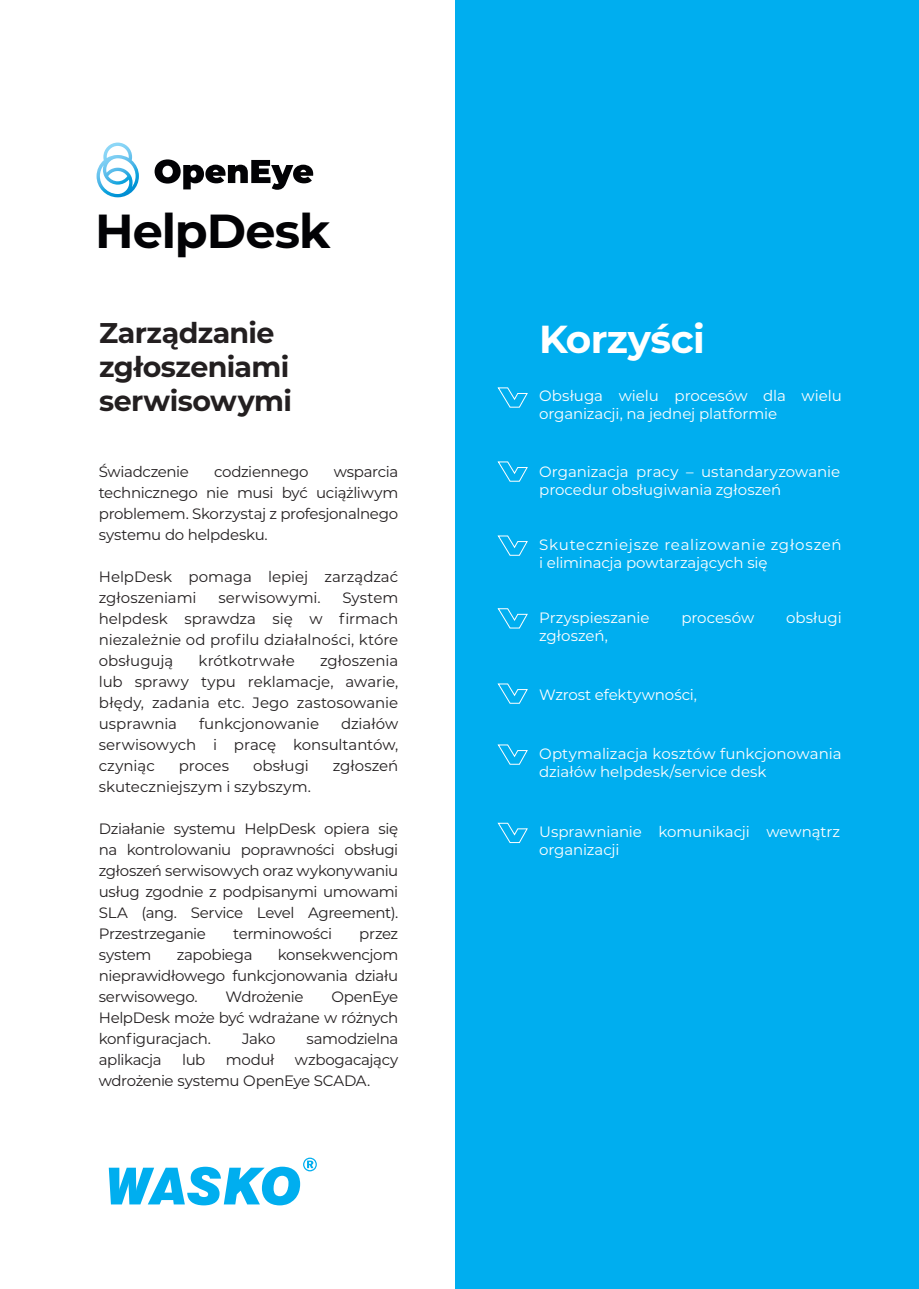
<style>
.page{position:relative;width:919px;height:1289px;background:#fff}
.page>*{position:absolute;margin:0;border:0;box-sizing:border-box;transform-origin:0 0}
.t1{font:700 47.7px "Montserrat";letter-spacing:-.02em;color:#020205}
.t2{font:700 39px "Montserrat";letter-spacing:-.02em;color:#fff}
.t3{font:700 28.5px/34.2px "Montserrat";letter-spacing:-.02em;color:#231f20}
.t4{font:15px/21px "Montserrat";letter-spacing:-.015em;color:#231f20;text-align:justify}
.t5{font:15px/18px "Montserrat";color:#fff}
.t6{font:15px/18px "Montserrat";letter-spacing:.03em;color:#fff}
.t7{font:15px "Montserrat";letter-spacing:.005em;color:#231f20}
.t8{font:15px "Montserrat";letter-spacing:-.035em;color:#231f20}
</style>
<div class="page">
<div style="left:456px;top:0;width:462px;height:1288px;background:#00aeef"></div>
<svg style="left:109px;top:1157px;width:208px;height:48px"></svg>
<svg style="left:96px;top:142px;width:43px;height:55px"></svg>
<svg style="left:154px;top:159px;width:159px;height:31px"></svg>
<svg style="left:497px;top:387px;width:31px;height:21px"></svg>
<svg style="left:497px;top:461px;width:31px;height:21px"></svg>
<svg style="left:497px;top:608px;width:31px;height:20px"></svg>
<svg style="left:497px;top:822px;width:31px;height:21px"></svg>
<svg style="left:497px;top:744px;width:31px;height:21px"></svg>
<svg style="left:497px;top:535px;width:31px;height:21px"></svg>
<svg style="left:497px;top:683px;width:31px;height:21px"></svg>
<h1 class="t1" style="left:95px;top:196px;width:237px">HelpDesk</h1>
<h3 class="t3" style="left:99px;top:314px;width:194px">Zarządzanie zgłoszeniami serwisowymi</h3>
<p class="t4" style="left:99px;top:460px;width:92px">Świadczenie</p>
<p class="t4" style="left:214px;top:460px;width:96px">codziennego</p>
<p class="t4" style="left:99px;top:460px;width:301px;text-indent:235px">wsparcia technicznego nie musi być uciążliwym problemem. Skorzystaj z profesjonalnego systemu do helpdesku.</p>
<p class="t4" style="left:99px;top:565px;width:301px">HelpDesk pomaga lepiej zarządzać zgłoszeniami</p>
<p class="t7" style="left:218px;top:587px;width:104px">serwisowymi.</p>
<p class="t4" style="left:99px;top:586px;width:301px;text-indent:244px">System helpdesk sprawdza się w firmach niezależnie od profilu działalności, które obsługują</p>
<p class="t4" style="left:99px;top:649px;width:301px;text-indent:221px">zgłoszenia lub sprawy typu reklamacje, awarie, błędy, zadania etc. Jego zastosowanie usprawnia</p>
<p class="t4" style="left:199px;top:649px;width:98px">krótkotrwałe</p>
<p class="t4" style="left:199px;top:712px;width:121px">funkcjonowanie</p>
<p class="t4" style="left:99px;top:712px;width:301px;text-indent:242px">działów serwisowych i pracę konsultantów, czyniąc</p>
<p class="t4" style="left:179px;top:754px;width:52px">proces</p>
<p class="t7" style="left:253px;top:755px;width:57px">obsługi</p>
<p class="t7" style="left:333px;top:755px;width:67px">zgłoszeń</p>
<p class="t7" style="left:99px;top:776px;width:214px">skuteczniejszym i szybszym.</p>
<p class="t4" style="left:99px;top:817px;width:301px">Działanie systemu HelpDesk opiera się na kontrolowaniu poprawności obsługi zgłoszeń serwisowych oraz wykonywaniu usług zgodnie z podpisanymi umowami SLA (ang. Service Level Agreement).<br>Przestrzeganie</p>
<p class="t4" style="left:233px;top:922px;width:100px">terminowości</p>
<p class="t4" style="left:359px;top:922px;width:40px">przez</p>
<p class="t4" style="left:99px;top:943px;width:54px">system</p>
<p class="t4" style="left:177px;top:943px;width:77px">zapobiega</p>
<p class="t4" style="left:99px;top:943px;width:301px;text-indent:179px">konsekwencjom nieprawidłowego funkcjonowania działu serwisowego.</p>
<p class="t8" style="left:225px;top:986px;width:79px">Wdrożenie</p>
<p class="t4" style="left:99px;top:985px;width:301px;text-indent:232px">OpenEye HelpDesk może być wdrażane w różnych konfiguracjach.</p>
<p class="t4" style="left:242px;top:1027px;width:35px">Jako</p>
<p class="t4" style="left:306px;top:1027px;width:93px">samodzielna</p>
<p class="t4" style="left:99px;top:1048px;width:301px;text-indent:196px">wzbogacający wdrożenie systemu OpenEye SCADA.</p>
<p class="t4" style="left:99px;top:1048px;width:64px">aplikacja</p>
<p class="t4" style="left:182px;top:1048px;width:25px">lub</p>
<p class="t4" style="left:226px;top:1048px;width:50px">moduł</p>
<h2 class="t2" style="left:539px;top:310px;width:167px">Korzyści</h2>
<p class="t5" style="left:539px;top:386px;width:304px">Obsługa wielu procesów dla wielu organizacji, na jednej platformie</p>
<p class="t5" style="left:539px;top:462px;width:302px">Organizacja pracy – ustandaryzowanie procedur obsługiwania zgłoszeń</p>
<p class="t6" style="left:539px;top:535px;width:304px">Skuteczniejsze realizowanie zgłoszeń i eliminacja powtarzających się</p>
<p class="t5" style="left:539px;top:608px;width:112px">Przyspieszanie</p>
<p class="t5" style="left:681px;top:608px;width:74px">procesów</p>
<p class="t5" style="left:786px;top:608px;width:57px">obsługi</p>
<p class="t5" style="left:539px;top:626px;width:70px">zgłoszeń,</p>
<p class="t5" style="left:539px;top:685px;width:159px">Wzrost efektywności,</p>
<p class="t5" style="left:539px;top:744px;width:304px">Optymalizacja kosztów funkcjonowania działów helpdesk/service desk</p>
<p class="t5" style="left:539px;top:822px;width:302px">Usprawnianie komunikacji wewnątrz organizacji</p>
</div>
